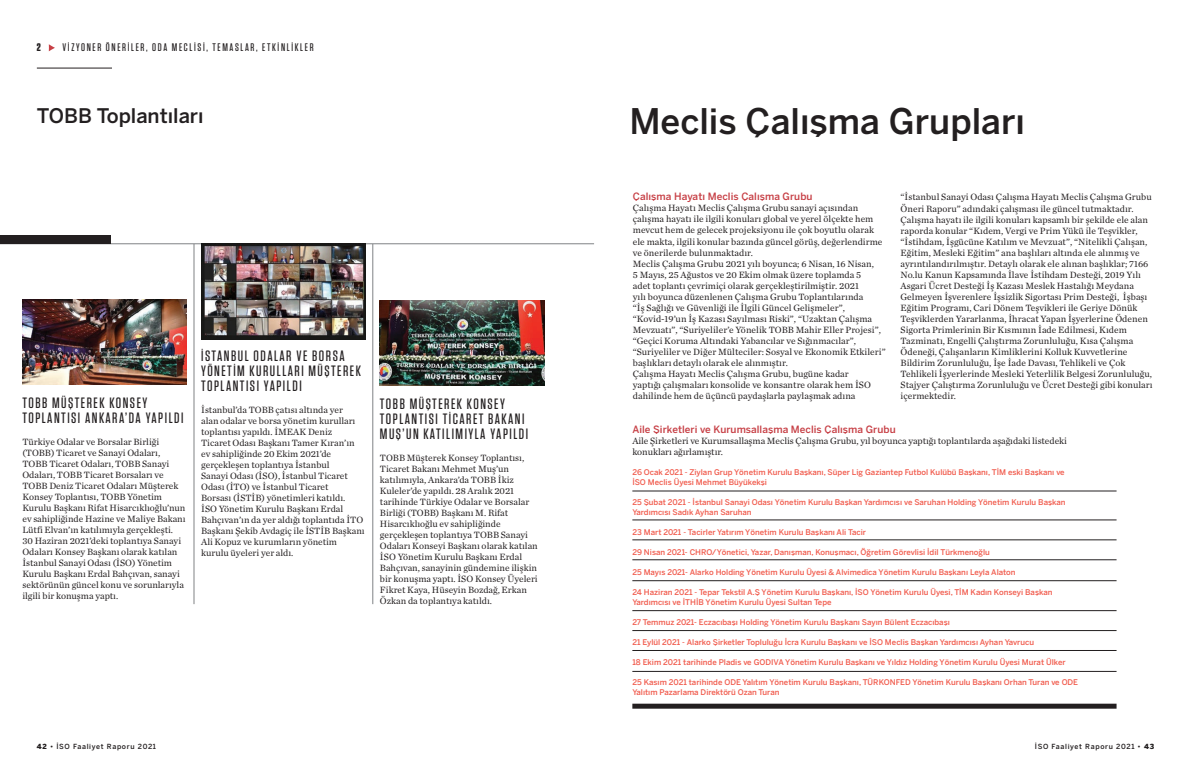
<style>
.page{position:relative;width:1191px;height:780px;background:#fff}
.page>*{position:absolute;margin:0;border:0;box-sizing:border-box;transform-origin:0 0}
.t1{font:500 35px "Benton Sans";color:#231f20}
.t2{font:500 20px "Benton Sans";color:#231f20}
.t3{font:500 15px/15px "Tungsten";letter-spacing:.1em;color:#231f20}
.t4{font:500 11px "Tungsten";letter-spacing:.15em;color:#231f20}
.t5{font:700 11px "Tungsten";color:#231f20}
.t6{font:500 10px "Benton Sans";letter-spacing:.005em;color:#c74046}
.t7{font:9.5px/11px "Chronicle Text G1";letter-spacing:.005em;color:#231f20}
.t8{font:500 7.8px/10px "Benton Sans";color:#f15e50}
.t9{font:500 7px "Benton Sans";letter-spacing:.1em;color:#231f20}
.s1{font-weight:900}
</style>
<div class="page">
<svg style="left:49px;top:44px;width:6px;height:7px"></svg>
<hr style="left:37px;top:68px;width:75px;height:1px;background:#231f20">
<img style="left:22px;top:299px;width:165px;height:85px">
<img style="left:380px;top:301px;width:164px;height:85px">
<hr style="left:0;top:243px;width:594px;height:1px;background:#808285">
<div style="left:0;top:235px;width:111px;height:8px;background:#231f20"></div>
<hr style="left:194px;top:244px;width:1px;height:360px;background:#808285">
<hr style="left:372px;top:244px;width:1px;height:360px;background:#808285">
<img style="left:201px;top:244px;width:165px;height:95px">
<hr style="left:632px;top:491px;width:484px;height:1px;background:#231f20">
<hr style="left:632px;top:519px;width:484px;height:1px;background:#231f20">
<hr style="left:632px;top:539px;width:484px;height:1px;background:#231f20">
<hr style="left:632px;top:559px;width:484px;height:1px;background:#231f20">
<hr style="left:632px;top:580px;width:484px;height:1px;background:#231f20">
<hr style="left:632px;top:610px;width:484px;height:1px;background:#231f20">
<hr style="left:632px;top:630px;width:484px;height:1px;background:#231f20">
<hr style="left:632px;top:650px;width:484px;height:1px;background:#231f20">
<hr style="left:632px;top:671px;width:484px;height:1px;background:#231f20">
<div style="left:632px;top:703px;width:484px;height:5px;background:#231f20"></div>
<p class="t5" style="left:37px;top:42px;width:6px">2</p>
<p class="t4" style="left:63px;top:42px;width:252px">VİZYONER ÖNERİLER, ODA MECLİSİ, TEMASLAR, ETKİNLİKLER</p>
<p class="t2" style="left:37px;top:103px;width:168px">TOBB Toplantıları</p>
<p class="t1" style="left:629px;top:100px;width:397px">Meclis Çalışma Grupları</p>
<p class="t3" style="left:22px;top:395px;width:163px">TOBB MÜŞTEREK KONSEY<br>TOPLANTISI ANKARA’DA YAPILDI</p>
<p class="t7" style="left:22px;top:435px;width:165px">Türkiye Odalar ve Borsalar Birliği (TOBB) Ticaret ve Sanayi Odaları, TOBB Ticaret Odaları, TOBB Sanayi Odaları, TOBB Ticaret Borsaları ve TOBB Deniz Ticaret Odaları Müşterek Konsey Toplantısı, TOBB Yönetim Kurulu Başkanı Rifat Hisarcıklıoğlu’nun ev sahipliğinde Hazine ve Maliye Bakanı Lütfi Elvan’ın katılımıyla gerçekleşti.<br>30 Haziran 2021’deki toplantıya Sanayi Odaları Konsey Başkanı olarak katılan İstanbul Sanayi Odası (İSO) Yönetim Kurulu Başkanı Erdal Bahçıvan, sanayi sektörünün güncel konu ve sorunlarıyla ilgili bir konuşma yaptı.</p>
<p class="t3" style="left:201px;top:348px;width:161px">İSTANBUL ODALAR VE BORSA<br>YÖNETİM KURULLARI MÜŞTEREK<br>TOPLANTISI YAPILDI</p>
<p class="t7" style="left:201px;top:404px;width:165px">İstanbul’da TOBB çatısı altında yer<br>alan odalar ve borsa yönetim kurulları toplantısı yapıldı. İMEAK Deniz<br>Ticaret Odası Başkanı Tamer Kıran’ın ev sahipliğinde 20 Ekim 2021’de gerçekleşen toplantıya İstanbul<br>Sanayi Odası (İSO), İstanbul Ticaret Odası (İTO) ve İstanbul Ticaret<br>Borsası (İSTİB) yönetimleri katıldı.<br>İSO Yönetim Kurulu Başkanı Erdal Bahçıvan’ın da yer aldığı toplantıda İTO Başkanı Şekib Avdagiç ile İSTİB Başkanı Ali Kopuz ve kurumların yönetim kurulu üyeleri yer aldı.</p>
<p class="t3" style="left:380px;top:397px;width:150px">TOBB MÜŞTEREK KONSEY<br>TOPLANTISI TİCARET BAKANI<br>MUŞ’UN KATILIMIYLA YAPILDI</p>
<p class="t7" style="left:380px;top:452px;width:159px">TOBB Müşterek Konsey Toplantısı, Ticaret Bakanı Mehmet Muş’un katılımıyla, Ankara’da TOBB İkiz Kuleler’de yapıldı. 28 Aralık 2021 tarihinde Türkiye Odalar ve Borsalar Birliği (TOBB) Başkanı M. Rifat Hisarcıklıoğlu ev sahipliğinde gerçekleşen toplantıya TOBB Sanayi Odaları Konseyi Başkanı olarak katılan İSO Yönetim Kurulu Başkanı Erdal Bahçıvan, sanayinin gündemine ilişkin bir konuşma yaptı. İSO Konsey Üyeleri Fikret Kaya, Hüseyin Bozdağ, Erkan Özkan da toplantıya katıldı.</p>
<p class="t6" style="left:633px;top:191px;width:181px">Çalışma Hayatı Meclis Çalışma Grubu</p>
<p class="t7" style="left:633px;top:202px;width:251px">Çalışma Hayatı Meclis Çalışma Grubu sanayi açısından çalışma hayatı ile ilgili konuları global ve yerel ölçekte hem mevcut hem de gelecek projeksiyonu ile çok boyutlu olarak ele makta, ilgili konular bazında güncel görüş, değerlendirme ve önerilerde bulunmaktadır.</p>
<p class="t7" style="left:633px;top:257px;width:254px">Meclis Çalışma Grubu 2021 yılı boyunca; 6 Nisan, 16 Nisan,<br>5 Mayıs, 25 Ağustos ve 20 Ekim olmak üzere toplamda 5<br>adet toplantı çevrimiçi olarak gerçekleştirilmiştir. 2021<br>yılı boyunca düzenlenen Çalışma Grubu Toplantılarında<br>“İş Sağlığı ve Güvenliği ile İlgili Güncel Gelişmeler”, “Kovid-19’un İş Kazası Sayılması Riski”, “Uzaktan Çalışma Mevzuatı”, “Suriyeliler’e Yönelik TOBB Mahir Eller Projesi”, “Geçici Koruma Altındaki Yabancılar ve Sığınmacılar”, “Suriyeliler ve Diğer Mülteciler: Sosyal ve Ekonomik Etkileri” başlıkları detaylı olarak ele alınmıştır.</p>
<p class="t7" style="left:633px;top:367px;width:240px">Çalışma Hayatı Meclis Çalışma Grubu, bugüne kadar yaptığı çalışmaları konsolide ve konsantre olarak hem İSO dahilinde hem de üçüncü paydaşlarla paylaşmak adına</p>
<p class="t7" style="left:900px;top:191px;width:253px">“İstanbul Sanayi Odası Çalışma Hayatı Meclis Çalışma Grubu Öneri Raporu” adındaki çalışması ile güncel tutmaktadır.<br>Çalışma hayatı ile ilgili konuları kapsamlı bir şekilde ele alan raporda konular “Kıdem, Vergi ve Prim Yükü ile Teşvikler, “İstihdam, İşgücüne Katılım ve Mevzuat”, “Nitelikli Çalışan, Eğitim, Mesleki Eğitim” ana başlıları altında ele alınmış ve ayrıntılandırılmıştır. Detaylı olarak ele alınan başlıklar; 7166<br>No.lu Kanun Kapsamında İlave İstihdam Desteği, 2019 Yılı Asgari Ücret Desteği İş Kazası Meslek Hastalığı Meydana Gelmeyen İşverenlere İşsizlik Sigortası Prim Desteği, İşbaşı Eğitim Programı, Cari Dönem Teşvikleri ile Geriye Dönük Teşviklerden Yararlanma, İhracat Yapan İşyerlerine Ödenen Sigorta Primlerinin Bir Kısmının İade Edilmesi, Kıdem Tazminatı, Engelli Çalıştırma Zorunluluğu, Kısa Çalışma Ödeneği, Çalışanların Kimliklerini Kolluk Kuvvetlerine Bildirim Zorunluluğu, İşe İade Davası, Tehlikeli ve Çok Tehlikeli İşyerlerinde Mesleki Yeterlilik Belgesi Zorunluluğu, Stajyer Çalıştırma Zorunluluğu ve Ücret Desteği gibi konuları içermektedir.</p>
<p class="t6" style="left:632px;top:423px;width:265px">Aile Şirketleri ve Kurumsallaşma Meclis Çalışma Grubu</p>
<p class="t7" style="left:632px;top:435px;width:436px">Aile Şirketleri ve Kurumsallaşma Meclis Çalışma Grubu, yıl boyunca yaptığı toplantılarda aşağıdaki listedeki konukları ağırlamıştır.</p>
<p class="t8" style="left:632px;top:467px;width:434px">26 Ocak 2021 - Ziylan Grup Yönetim Kurulu Başkanı, Süper Lig Gaziantep Futbol Kulübü Başkanı, TİM eski Başkanı ve<br>İSO Meclis Üyesi Mehmet Büyükekşi</p>
<p class="t8" style="left:632px;top:497px;width:435px">25 Şubat 2021 - İstanbul Sanayi Odası Yönetim Kurulu Başkan Yardımcısı ve Saruhan Holding Yönetim Kurulu Başkan<br>Yardımcısı Sadık Ayhan Saruhan</p>
<p class="t8" style="left:632px;top:527px;width:235px">23 Mart 2021 - Tacirler Yatırım Yönetim Kurulu Başkanı Ali Tacir</p>
<p class="t8" style="left:632px;top:547px;width:359px">29 Nisan 2021- CHRO/Yönetici, Yazar, Danışman, Konuşmacı, Öğretim Görevlisi İdil Türkmenoğlu</p>
<p class="t8" style="left:632px;top:567px;width:385px">25 Mayıs 2021- Alarko Holding Yönetim Kurulu Üyesi &amp; Alvimedica Yönetim Kurulu Başkanı Leyla Alaton</p>
<p class="t8" style="left:632px;top:587px;width:422px">24 Haziran 2021 - Tepar Tekstil A.Ş Yönetim Kurulu Başkanı, İSO Yönetim Kurulu Üyesi, TİM Kadın Konseyi Başkan<br>Yardımcısı ve İTHİB Yönetim Kurulu Üyesi Sultan Tepe</p>
<p class="t8" style="left:632px;top:617px;width:319px">27 Temmuz 2021- Eczacıbaşı Holding Yönetim Kurulu Başkanı Sayın Bülent Eczacıbaşı</p>
<p class="t8" style="left:632px;top:637px;width:403px">21 Eylül 2021 - Alarko Şirketler Topluluğu İcra Kurulu Başkanı ve İSO Meclis Başkan Yardımcısı Ayhan Yavrucu</p>
<p class="t8" style="left:632px;top:657px;width:435px">18 Ekim 2021 tarihinde Pladis ve GODIVA Yönetim Kurulu Başkanı ve Yıldız Holding Yönetim Kurulu Üyesi Murat Ülker</p>
<p class="t8" style="left:632px;top:677px;width:447px">25 Kasım 2021 tarihinde ODE Yalıtım Yönetim Kurulu Başkanı, TÜRKONFED Yönetim Kurulu Başkanı Orhan Turan ve ODE<br>Yalıtım Pazarlama Direktörü Ozan Turan</p>
<p class="t9" style="left:37px;top:742px;width:121px"><span class="s1">42</span> • İSO Faaliyet Raporu 2021</p>
<p class="t9" style="left:1034px;top:742px;width:121px">İSO Faaliyet Raporu 2021 • <span class="s1">43</span></p>
</div>
